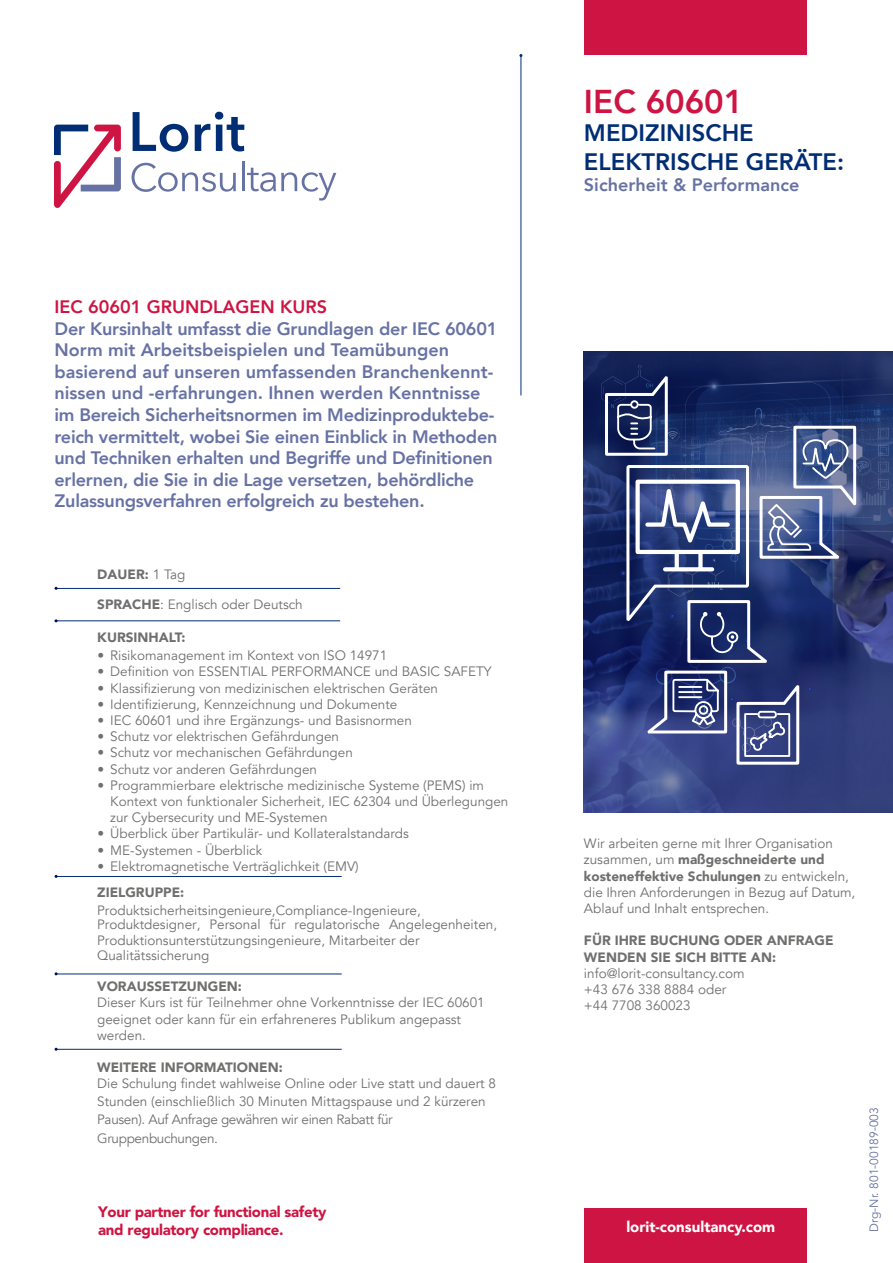
<style>
.page{position:relative;width:893px;height:1263px;background:#fff}
.page>*{position:absolute;margin:0;border:0;box-sizing:border-box;transform-origin:0 0}
.t1{font:800 33px "Avenir";color:#ce1442}
.t2{font:800 23.7px/28.5px "Avenir";color:#002d74}
.t3{font:800 18px/21.6px "Avenir";letter-spacing:-.015em;color:#6772a4}
.t4{font:800 18px "Avenir";color:#ce1442}
.t5{font:900 15px/18px "Avenir";letter-spacing:-.02em;color:#ce1442}
.t6{font:900 15px "Avenir";color:#fff}
.t7{font:13.5px/16.2px "Avenir";color:#6f6f6e}
.t8{font:900 13.5px/16.2px "Avenir";color:#6f6f6e}
.t9{font:12px "Avenir";color:#6772a4}
.s1{font-weight:400}
.s2{font-weight:900}
</style>
<div class="page">
<svg style="left:584px;top:351px;width:309px;height:462px;background:#2b3974"></svg>
<hr style="left:521px;top:56px;width:1px;height:339px;background:#002d74">
<div style="left:584px;top:1209px;width:223px;height:54px;background:#ce1442"></div>
<div style="left:584px;top:0;width:223px;height:54px;background:#ce1442"></div>
<svg style="left:54px;top:125px;width:67px;height:83px"></svg>
<svg style="left:133px;top:112px;width:111px;height:40px"></svg>
<svg style="left:132px;top:163px;width:104px;height:29px"></svg>
<hr style="left:242px;top:162px;width:2px;height:29px;background:#6772a4">
<svg style="left:247px;top:168px;width:89px;height:33px"></svg>
<hr style="left:55px;top:588px;width:285px;height:1px;background:#002d74">
<hr style="left:55px;top:620px;width:285px;height:1px;background:#002d74">
<hr style="left:56px;top:876px;width:286px;height:1px;background:#002d74">
<hr style="left:56px;top:973px;width:286px;height:1px;background:#002d74">
<hr style="left:56px;top:1049px;width:286px;height:1px;background:#002d74">
<svg style="left:603px;top:375px;width:256px;height:391px;background:#3f4e82"></svg>
<h3 class="t4" style="left:55px;top:293px;width:274px">IEC 60601 GRUNDLAGEN KURS</h3>
<p class="t3" style="left:55px;top:318px;width:444px">Der Kursinhalt umfasst die Grundlagen der IEC 60601<br>Norm mit Arbeitsbeispielen und Teamübungen basierend auf unseren umfassenden Branchenkennt&shy;nissen und -erfahrungen. Ihnen werden Kenntnisse im Bereich Sicherheitsnormen im Medizinproduktebe&shy;reich vermittelt, wobei Sie einen Einblick in Methoden und Techniken erhalten und Begriffe und Definitionen erlernen, die Sie in die Lage versetzen, behördliche Zulassungsverfahren erfolgreich zu bestehen.</p>
<p class="t8" style="left:97px;top:566px;width:90px">DAUER: <span class="s1">1 Tag</span></p>
<p class="t7" style="left:97px;top:597px;width:207px"><span class="s2">SPRACHE</span>: Englisch oder Deutsch</p>
<p class="t8" style="left:97px;top:628px;width:90px">KURSINHALT:</p>
<p class="t7" style="left:98px;top:648px;width:291px">• Risikomanagement im Kontext von ISO 14971</p>
<p class="t7" style="left:98px;top:664px;width:396px">• Definition von ESSENTIAL PERFORMANCE und BASIC SAFETY</p>
<p class="t7" style="left:98px;top:680px;width:342px">• Klassifizierung von medizinischen elektrischen Geräten</p>
<p class="t7" style="left:98px;top:696px;width:301px">• Identifizierung, Kennzeichnung und Dokumente</p>
<p class="t7" style="left:98px;top:712px;width:316px">• IEC 60601 und ihre Ergänzungs- und Basisnormen</p>
<p class="t7" style="left:98px;top:729px;width:243px">• Schutz vor elektrischen Gefährdungen</p>
<p class="t7" style="left:98px;top:745px;width:257px">• Schutz vor mechanischen Gefährdungen</p>
<p class="t7" style="left:98px;top:761px;width:221px">• Schutz vor anderen Gefährdungen</p>
<p class="t7" style="left:110px;top:777px;width:400px;text-indent:-13px">• Programmierbare elektrische medizinische Systeme (PEMS) im<br>Kontext von funktionaler Sicherheit, IEC 62304 und Überlegungen zur Cybersecurity und ME-Systemen</p>
<p class="t7" style="left:98px;top:826px;width:313px">• Überblick über Partikulär- und Kollateralstandards</p>
<p class="t7" style="left:98px;top:842px;width:166px">• ME-Systemen - Überblick</p>
<p class="t7" style="left:98px;top:858px;width:263px">• Elektromagnetische Verträglichkeit (EMV)</p>
<p class="t8" style="left:97px;top:884px;width:89px">ZIELGRUPPE:</p>
<p class="t7" style="left:97px;top:903px;width:401px;line-height:14.9px">Produktsicherheitsingenieure,Compliance-Ingenieure, Produktdesigner, Personal für regulatorische Angelegenheiten, Produktionsunterstützungsingenieure, Mitarbeiter der Qualitätssicherung</p>
<p class="t8" style="left:97px;top:978px;width:146px">VORAUSSETZUNGEN:</p>
<p class="t7" style="left:97px;top:995px;width:389px">Dieser Kurs ist für Teilnehmer ohne Vorkenntnisse der IEC 60601 geeignet oder kann für ein erfahreneres Publikum angepasst werden.</p>
<p class="t8" style="left:97px;top:1059px;width:187px">WEITERE INFORMATIONEN:</p>
<p class="t7" style="left:97px;top:1075px;width:400px;line-height:18px">Die Schulung findet wahlweise Online oder Live statt und dauert 8<br>Stunden (einschließlich 30 Minuten Mittagspause und 2 kürzeren Pausen). Auf Anfrage gewähren wir einen Rabatt für Gruppenbuchungen.</p>
<p class="t5" style="left:98px;top:1203px;width:230px">Your partner for functional safety and regulatory compliance.</p>
<h1 class="t1" style="left:584px;top:76px;width:161px">IEC 60601</h1>
<h2 class="t2" style="left:584px;top:119px;width:262px">MEDIZINISCHE<br>ELEKTRISCHE GERÄTE:</h2>
<h3 class="t3" style="left:584px;top:174px;width:217px">Sicherheit &amp; Performance</h3>
<p class="t7" style="left:584px;top:835px;width:273px">Wir arbeiten gerne mit Ihrer Organisation zusammen, um <span class="s2">maßgeschneiderte und kosteneffektive Schulungen</span> zu entwickeln, die Ihren Anforderungen in Bezug auf Datum, Ablauf und Inhalt entsprechen.</p>
<p class="t8" style="left:584px;top:932px;width:251px">FÜR IHRE BUCHUNG ODER ANFRAGE<br>WENDEN SIE SICH BITTE AN:</p>
<p class="t7" style="left:584px;top:965px;width:162px">info@lorit-consultancy.com +43 676 338 8884 oder +44 7708 360023</p>
<p class="t6" style="left:626px;top:1214px;width:150px">lorit-consultancy.com</p>
<p class="t9" style="left:867px;top:1232px;width:126px;rotate:-90deg">Drg-Nr. 801-00189-003</p>
</div>
